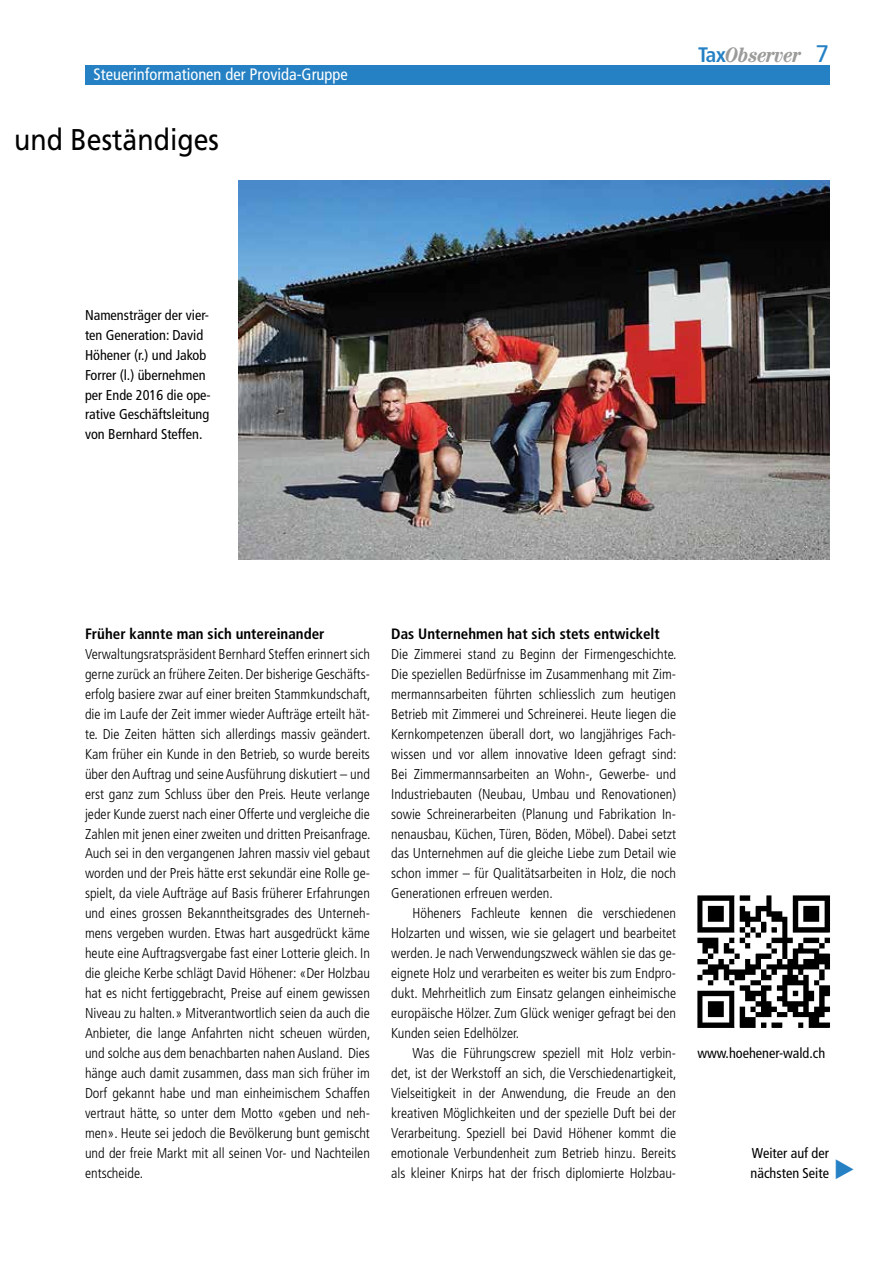
<style>
.page{position:relative;width:893px;height:1263px;background:#fff}
.page>*{position:absolute;margin:0;border:0;box-sizing:border-box;transform-origin:0 0}
.t1{font:30px "Frutiger LT";color:#000;scale:.89 1}
.t2{font:24px "Frutiger LT";color:#2581c4}
.t3{font:italic 700 condensed 21px "Century LT";color:#9b9b9a}
.t4{font:condensed 16.5px "Frutiger LT";color:#fff}
.t5{font:700 condensed 15px "Frutiger LT";color:#000}
.t6{font:300 condensed 14.25px/20px "Frutiger LT";color:#000;text-align:justify}
.t7{font:condensed 14.25px/20px "Frutiger LT";color:#000}
.s1{font-family:"Frutiger LT";font-style:normal;color:#2581c4}
.s2{font-family:"European Pi Three";font-stretch:normal;font-size:25.5px;color:#2581c4}
</style>
<div class="page">
<div style="left:85px;top:66px;width:744px;height:19px;background:#2581c4"></div>
<img style="left:238px;top:180px;width:591px;height:379px">
<img style="left:697px;top:895px;width:133px;height:133px">
<p class="t4" style="left:94px;top:65px;width:256px">Steuerinformationen der Provida-Gruppe</p>
<h1 class="t1" style="left:14px;top:122px;width:232px">und Beständiges</h1>
<p class="t7" style="left:85px;top:305px;width:127px">Namensträger der vier&shy;ten Generation: David<br>Höhener (r.) und Jakob<br>Forrer (l.) übernehmen per Ende 2016 die ope&shy;rative Geschäftsleitung von Bernhard Steffen.</p>
<h3 class="t3" style="left:698px;top:42px;width:104px"><span class="s1">Tax</span>Observer</h3>
<h2 class="t2" style="left:816px;top:40px;width:15px">7</h2>
<p class="t5" style="left:85px;top:625px;width:241px">Früher kannte man sich untereinander</p>
<p class="t6" style="left:85px;top:644px;width:287px">Verwaltungsratspräsident Bernhard Steffen erinnert sich gerne zurück an frühere Zeiten. Der bisherige Geschäfts&shy;erfolg basiere zwar auf einer breiten Stammkundschaft, die im Laufe der Zeit immer wieder Aufträge erteilt hät&shy;te. Die Zeiten hätten sich allerdings massiv geändert.<br>Kam früher ein Kunde in den Betrieb, so wurde bereits über den Auftrag und seine Ausführung diskutiert – und erst ganz zum Schluss über den Preis. Heute verlange jeder Kunde zuerst nach einer Offerte und vergleiche die Zahlen mit jenen einer zweiten und dritten Preisanfrage.<br>Auch sei in den vergangenen Jahren massiv viel gebaut worden und der Preis hätte erst sekundär eine Rolle ge&shy;spielt, da viele Aufträge auf Basis früherer Erfahrungen und eines grossen Bekanntheitsgrades des Unterneh&shy;mens vergeben wurden. Etwas hart ausgedrückt käme heute eine Auftragsvergabe fast einer Lotterie gleich. In die gleiche Kerbe schlägt David Höhener: «Der Holzbau hat es nicht fertiggebracht, Preise auf einem gewissen Niveau zu halten.» Mitverantwortlich seien da auch die Anbieter, die lange Anfahrten nicht scheuen würden, und solche aus dem benachbarten nahen Ausland. Dies hänge auch damit zusammen, dass man sich früher im Dorf gekannt habe und man einheimischem Schaffen vertraut hätte, so unter dem Motto «geben und neh&shy;men». Heute sei jedoch die Bevölkerung bunt gemischt und der freie Markt mit all seinen Vor- und Nachteilen entscheide.</p>
<p class="t5" style="left:391px;top:625px;width:270px">Das Unternehmen hat sich stets entwickelt</p>
<p class="t6" style="left:391px;top:644px;width:287px">Die Zimmerei stand zu Beginn der Firmengeschichte.<br>Die speziellen Bedürfnisse im Zusammenhang mit Zim&shy;mermannsarbeiten führten schliesslich zum heutigen Betrieb mit Zimmerei und Schreinerei. Heute liegen die Kernkompetenzen überall dort, wo langjähriges Fach&shy;wissen und vor allem innovative Ideen gefragt sind:<br>Bei Zimmermannsarbeiten an Wohn-, Gewerbe- und Industriebauten (Neubau, Umbau und Renovationen) sowie Schreinerarbeiten (Planung und Fabrikation In&shy;nenausbau, Küchen, Türen, Böden, Möbel). Dabei setzt das Unternehmen auf die gleiche Liebe zum Detail wie schon immer – für Qualitätsarbeiten in Holz, die noch Generationen erfreuen werden.</p>
<p class="t6" style="left:391px;top:903px;width:286px;text-indent:21px">Höheners Fachleute kennen die verschiedenen Holzarten und wissen, wie sie gelagert und bearbeitet werden. Je nach Verwendungszweck wählen sie das ge&shy;eignete Holz und verarbeiten es weiter bis zum Endpro&shy;dukt. Mehrheitlich zum Einsatz gelangen einheimische europäische Hölzer. Zum Glück weniger gefragt bei den Kunden seien Edelhölzer.</p>
<p class="t6" style="left:391px;top:1043px;width:287px;text-indent:21px">Was die Führungscrew speziell mit Holz verbin&shy;det, ist der Werkstoff an sich, die Verschiedenartigkeit, Vielseitigkeit in der Anwendung, die Freude an den kreativen Möglichkeiten und der spezielle Duft bei der Verarbeitung. Speziell bei David Höhener kommt die emotionale Verbundenheit zum Betrieb hinzu. Bereits als kleiner Knirps hat der frisch diplomierte Holzbau-</p>
<p class="t7" style="left:697px;top:1043px;width:129px">www.hoehener-wald.ch</p>
<p class="t7" style="left:751px;top:1143px;width:106px">Weiter auf der nächsten Seite <span class="s2">E</span></p>
</div>
